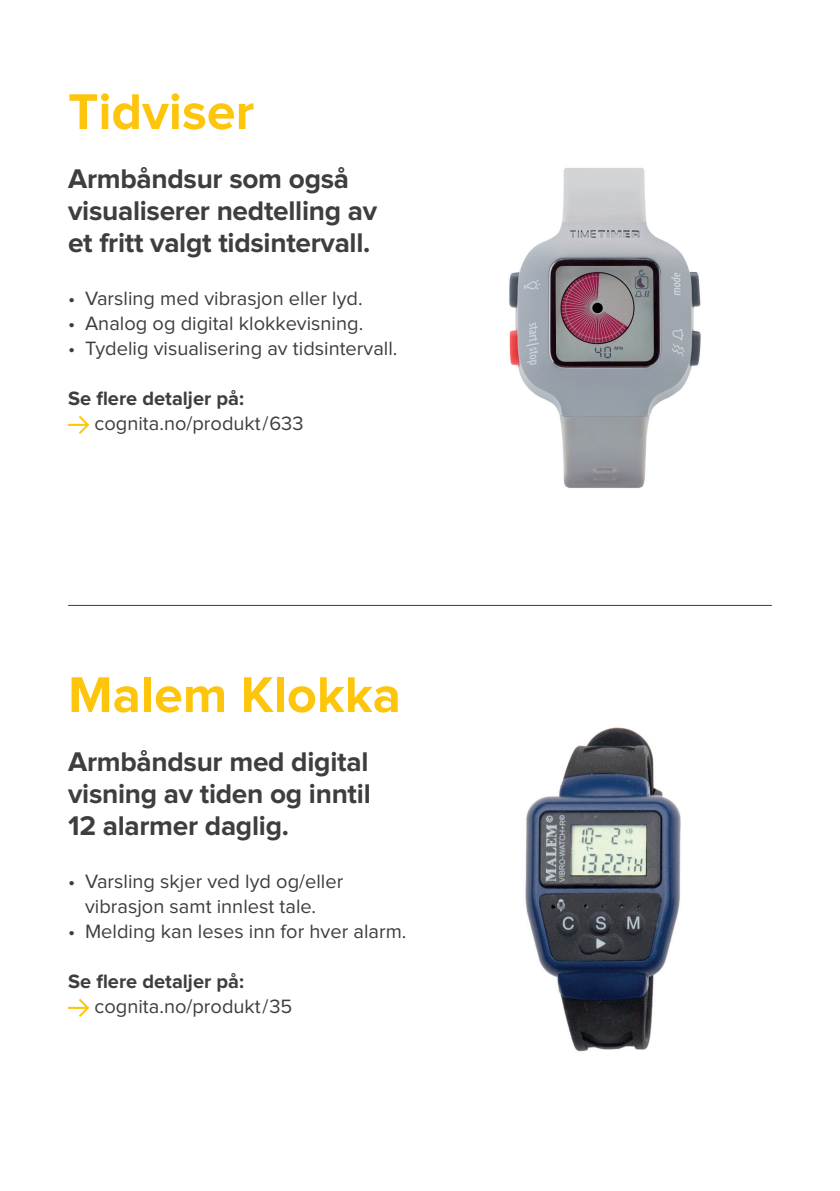
<style>
.page{position:relative;width:840px;height:1191px;background:#fff}
.page>*{position:absolute;margin:0;border:0;box-sizing:border-box;transform-origin:0 0}
.t1{font:700 52px "Proxima Nova";color:#fec50d}
.t2{font:700 28px/32px "Proxima Nova";letter-spacing:-.01em;color:#3e3e3f}
.t3{font:20px/25px "Proxima Nova";color:#3e3e3f;text-align:center}
.t4{font:700 20px "Proxima Nova";color:#3e3e3f}
</style>
<div class="page">
<svg style="left:68px;top:998px;width:21px;height:19px"></svg>
<svg style="left:68px;top:416px;width:21px;height:18px"></svg>
<img style="left:509px;top:168px;width:192px;height:320px">
<img style="left:525px;top:727px;width:156px;height:325px">
<hr style="left:68px;top:605px;width:703px;height:1px;background:#3e3e3f">
<h1 class="t1" style="left:68px;top:88px;width:188px">Tidviser</h1>
<h2 class="t2" style="left:68px;top:164px;width:310px">Armbåndsur som også visualiserer nedtelling av et fritt valgt tidsintervall.</h2>
<p class="t3" style="left:68px;top:287px;width:296px">• Varsling med vibrasjon eller lyd.</p>
<p class="t3" style="left:68px;top:312px;width:296px">• Analog og digital klokkevisning.</p>
<p class="t3" style="left:68px;top:337px;width:331px">• Tydelig visualisering av tidsintervall.</p>
<p class="t4" style="left:68px;top:389px;width:177px">Se flere detaljer på:</p>
<p class="t3" style="left:94px;top:412px;width:210px">cognita.no/produkt/633</p>
<h1 class="t1" style="left:68px;top:671px;width:334px">Malem Klokka</h1>
<h2 class="t2" style="left:68px;top:746px;width:304px;text-align:justify">Armbåndsur med digital visning av tiden og inntil 12 alarmer daglig.</h2>
<p class="t3" style="left:68px;top:869px;width:276px">• Varsling skjer ved lyd og/eller vibrasjon samt innlest tale.</p>
<p class="t3" style="left:68px;top:919px;width:340px">• Melding kan leses inn for hver alarm.</p>
<p class="t4" style="left:68px;top:972px;width:177px">Se flere detaljer på:</p>
<p class="t3" style="left:94px;top:994px;width:199px">cognita.no/produkt/35</p>
</div>
